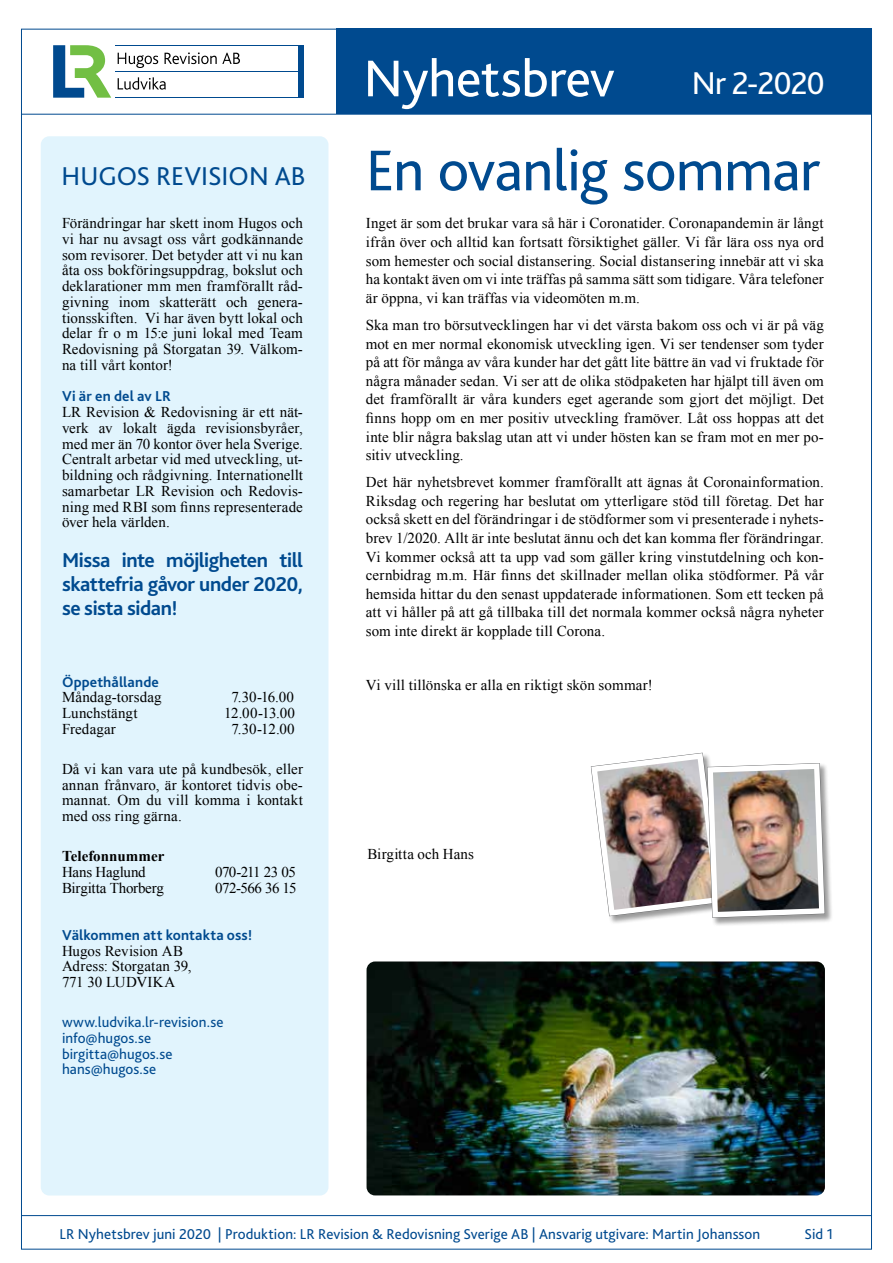
<style>
.page{position:relative;width:893px;height:1263px;background:#fff}
.page>*{position:absolute;margin:0;border:0;box-sizing:border-box;transform-origin:0 0}
.t1{font:60px "Bliss 2";letter-spacing:-.01em;color:#004a8f}
.t2{font:54px "Bliss 2";letter-spacing:-.01em;color:#fff}
.t3{font:33px "Bliss 2";letter-spacing:-.035em;color:#fff}
.t4{font:27px "Bliss 2";color:#004a8f}
.t5{font:700 21px/24px "Bliss 2";letter-spacing:-.025em;color:#004a8f;text-align:justify}
.t6{font:15px/15.8px "Times New Roman";letter-spacing:.005em;color:#000;text-align:justify}
.t7{font:15px/15.8px "Bliss 2";letter-spacing:.005em;color:#004a8f}
.t8{font:700 15px "Bliss 2";letter-spacing:.01em;color:#004a8f}
.t9{font:15px "Times New Roman";letter-spacing:-.015em;color:#000}
.t10{font:700 15px "Times New Roman";color:#000}
.t11{font:15px "Times New Roman";letter-spacing:-.02em;color:#000}
.t12{font:15px "Times New Roman";letter-spacing:-.04em;color:#000}
.t13{font:15px "Times New Roman";letter-spacing:-.035em;color:#000}
</style>
<div class="page">
<hr style="left:21px;top:114px;width:851px;height:1px;background:#004a8f">
<div style="left:336px;top:29px;width:536px;height:85px;background:#004a8f"></div>
<div style="left:41px;top:136px;width:287px;height:1059px;background:#e1f4fd;border-radius:9px"></div>
<hr style="left:21px;top:1215px;width:851px;height:1px;background:#004a8f">
<svg style="left:118px;top:53px;width:40px;height:15px"></svg>
<svg style="left:165px;top:52px;width:75px;height:12px"></svg>
<svg style="left:118px;top:77px;width:48px;height:13px"></svg>
<div style="left:299px;top:45px;width:5px;height:53px;background:#004a8f"></div>
<svg style="left:53px;top:45px;width:58px;height:53px"></svg>
<hr style="left:115px;top:45px;width:188px;height:1px;background:#004a8f">
<hr style="left:115px;top:97px;width:188px;height:1px;background:#004a8f">
<hr style="left:115px;top:71px;width:188px;height:1px;background:#004a8f">
<div style="left:707px;top:763px;width:126px;height:163px;background:#000;opacity:.4"></div>
<img style="left:590px;top:752px;width:238px;height:169px">
<img style="left:367px;top:961px;width:458px;height:234px">
<h3 class="t4" style="left:62px;top:159px;width:246px">HUGOS REVISION AB</h3>
<p class="t6" style="left:62px;top:215px;width:242px">Förändringar har skett inom Hugos och vi har nu avsagt oss vårt godkännande som revisorer. Det betyder att vi nu kan åta oss bokföringsuppdrag, bokslut och deklarationer mm men framförallt råd&shy;givning inom skatterätt och genera&shy;tionsskiften. Vi har även bytt lokal och delar fr o m 15:e juni lokal med Team Redovisning på Storgatan 39. Välkom&shy;na till vårt kontor!</p>
<p class="t8" style="left:62px;top:387px;width:110px">Vi är en del av LR</p>
<p class="t6" style="left:62px;top:404px;width:242px">LR Revision &amp; Redovisning är ett nät&shy;verk av lokalt ägda revisionsbyråer, med mer än 70 kontor över hela Sverige.<br>Centralt arbetar vid med utveckling, ut&shy;bildning och rådgivning. Internationellt samarbetar LR Revision och Redovis&shy;ning med RBI som finns representerade över hela världen.</p>
<h3 class="t5" style="left:62px;top:547px;width:242px">Missa inte möjligheten till skattefria gåvor under 2020, se sista sidan!</h3>
<p class="t8" style="left:62px;top:672px;width:98px">Öppethållande</p>
<p class="t6" style="left:62px;top:689px;width:101px">Måndag-torsdag</p>
<p class="t6" style="left:232px;top:689px;width:64px">7.30-16.00</p>
<p class="t6" style="left:62px;top:705px;width:77px">Lunchstängt</p>
<p class="t6" style="left:224px;top:705px;width:73px">12.00-13.00</p>
<p class="t6" style="left:62px;top:721px;width:55px">Fredagar</p>
<p class="t6" style="left:232px;top:721px;width:65px">7.30-12.00</p>
<p class="t6" style="left:62px;top:761px;width:242px">Då vi kan vara ute på kundbesök, eller annan frånvaro, är kontoret tidvis obe&shy;mannat. Om du vill komma i kontakt med oss ring gärna.</p>
<p class="t10" style="left:62px;top:846px;width:104px">Telefonnummer</p>
<p class="t11" style="left:62px;top:862px;width:85px">Hans Haglund</p>
<p class="t12" style="left:215px;top:862px;width:82px">070-211 23 05</p>
<p class="t9" style="left:62px;top:877px;width:103px">Birgitta Thorberg</p>
<p class="t13" style="left:215px;top:877px;width:83px">072-566 36 15</p>
<p class="t8" style="left:62px;top:925px;width:192px">Välkommen att kontakta oss!</p>
<p class="t6" style="left:62px;top:942px;width:131px;text-align:left">Hugos Revision AB<br>Adress: Storgatan 39,<br>771 30 LUDVIKA</p>
<p class="t7" style="left:62px;top:1014px;width:163px">www.ludvika.lr-revision.se info@hugos.se birgitta@hugos.se hans@hugos.se</p>
<h2 class="t2" style="left:364px;top:45px;width:253px">Nyhetsbrev</h2>
<h3 class="t3" style="left:692px;top:62px;width:135px">Nr 2-2020</h3>
<h1 class="t1" style="left:366px;top:133px;width:456px">En ovanlig sommar</h1>
<p class="t6" style="left:366px;top:214px;width:460px;line-height:18.6px">Inget är som det brukar vara så här i Coronatider. Coronapandemin är långt ifrån över och alltid kan fortsatt försiktighet gäller. Vi får lära oss nya ord som hemester och social distansering. Social distansering innebär att vi ska ha kontakt även om vi inte träffas på samma sätt som tidigare. Våra telefoner är öppna, vi kan träffas via videomöten m.m.</p>
<p class="t6" style="left:366px;top:315px;width:460px;line-height:18.6px">Ska man tro börsutvecklingen har vi det värsta bakom oss och vi är på väg mot en mer normal ekonomisk utveckling igen. Vi ser tendenser som tyder på att för många av våra kunder har det gått lite bättre än vad vi fruktade för några månader sedan. Vi ser att de olika stödpaketen har hjälpt till även om det framförallt är våra kunders eget agerande som gjort det möjligt. Det finns hopp om en mer positiv utveckling framöver. Låt oss hoppas att det inte blir några bakslag utan att vi under hösten kan se fram mot en mer po&shy;sitiv utveckling.</p>
<p class="t6" style="left:366px;top:473px;width:460px;line-height:18.6px">Det här nyhetsbrevet kommer framförallt att ägnas åt Coronainformation.<br>Riksdag och regering har beslutat om ytterligare stöd till företag. Det har också skett en del förändringar i de stödformer som vi presenterade i nyhets&shy;brev 1/2020. Allt är inte beslutat ännu och det kan komma fler förändringar.<br>Vi kommer också att ta upp vad som gäller kring vinstutdelning och kon&shy;cernbidrag m.m. Här finns det skillnader mellan olika stödformer. På vår hemsida hittar du den senast uppdaterade informationen. Som ett tecken på att vi håller på att gå tillbaka till det normala kommer också några nyheter som inte direkt är kopplade till Corona.</p>
<p class="t6" style="left:366px;top:677px;width:288px">Vi vill tillönska er alla en riktigt skön sommar!</p>
<p class="t6" style="left:367px;top:846px;width:108px">Birgitta och Hans</p>
<p class="t7" style="left:60px;top:1225px;width:702px">LR Nyhetsbrev juni 2020 | Produktion: LR Revision &amp; Redovisning Sverige AB | Ansvarig utgivare: Martin Johansson</p>
<p class="t7" style="left:805px;top:1225px;width:30px">Sid 1</p>
</div>
